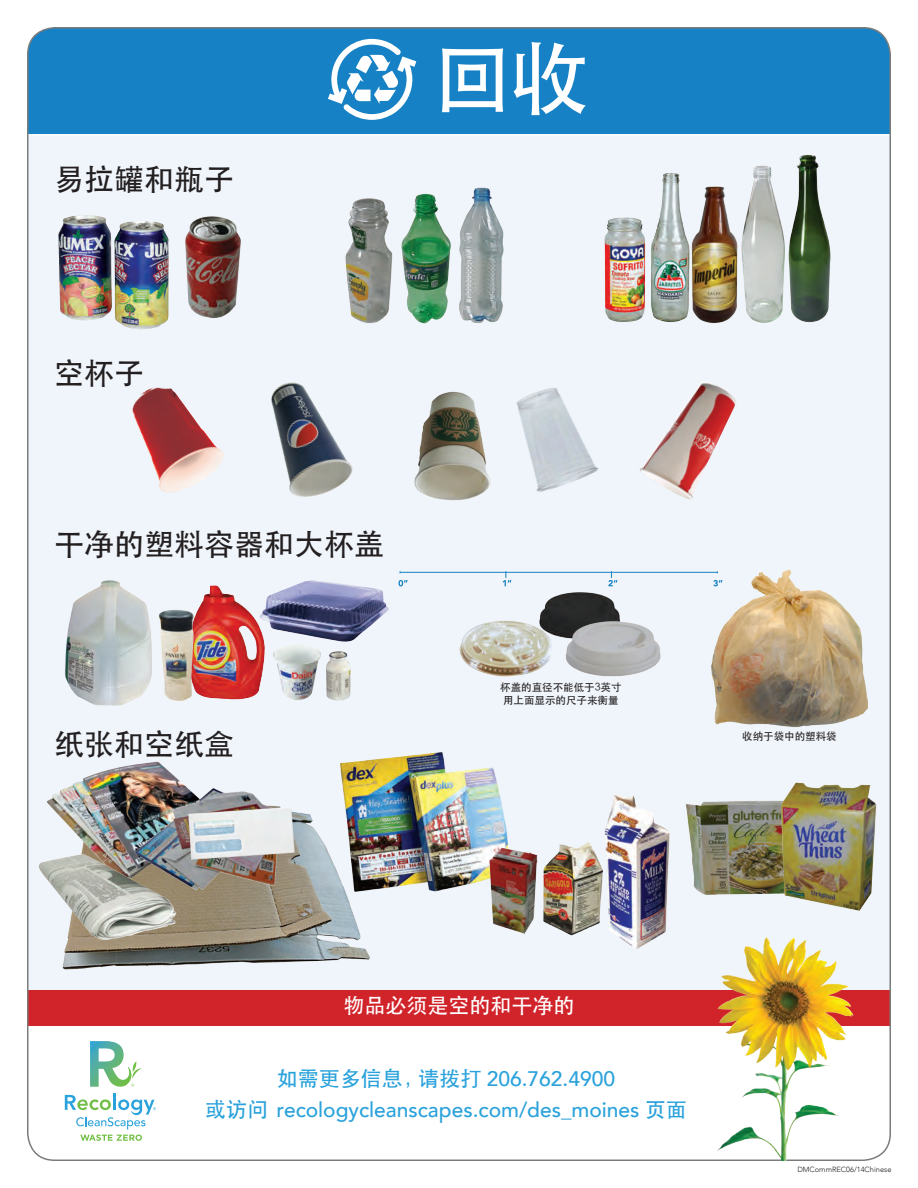
<style>
.page{position:relative;width:918px;height:1188px;background:#fff}
.page>*{position:absolute;margin:0;border:0;box-sizing:border-box;transform-origin:0 0}
.t1{font:81px "ST Heiti";color:#fff}
.t2{font:30px "ST Heiti";color:#231f20}
.t3{font:500 21px/31.5px "Avenir";color:#2aa2db;text-align:center}
.t4{font:21px "ST Heiti";color:#fff}
.t5{font:10.5px/12.6px "ST Heiti";color:#231f20}
.t6{font:300 7.5px "Avenir";color:#231f20}
.s1{font-family:"ST Heiti";font-weight:400}
</style>
<div class="page">
<div style="left:30px;top:136px;width:858px;height:890px;background:#eff5fa"></div>
<div style="left:28px;top:990px;width:862px;height:35px;background:#d1232a"></div>
<div style="left:28px;top:28px;width:861px;height:106px;background:#1681c4"></div>
<img style="left:711px;top:931px;width:147px;height:230px">
<hr style="left:113px;top:1094px;width:3px;height:16px;background:#2aa2db">
<svg style="left:65px;top:1095px;width:91px;height:46px"></svg>
<svg style="left:90px;top:1041px;width:52px;height:46px"></svg>
<img style="left:604px;top:217px;width:41px;height:105px">
<img style="left:650px;top:173px;width:40px;height:149px">
<img style="left:734px;top:157px;width:58px;height:172px">
<img style="left:784px;top:152px;width:53px;height:174px">
<img style="left:688px;top:185px;width:52px;height:139px">
<img style="left:458px;top:188px;width:47px;height:137px">
<img style="left:339px;top:195px;width:58px;height:134px">
<img style="left:395px;top:188px;width:60px;height:136px">
<img style="left:183px;top:215px;width:59px;height:102px">
<img style="left:58px;top:215px;width:103px;height:114px">
<img style="left:638px;top:382px;width:99px;height:118px">
<img style="left:136px;top:387px;width:19px;height:11px">
<img style="left:501px;top:378px;width:100px;height:119px">
<img style="left:413px;top:391px;width:80px;height:110px">
<img style="left:239px;top:364px;width:124px;height:146px">
<img style="left:283px;top:580px;width:30px;height:10px">
<img style="left:326px;top:651px;width:25px;height:50px">
<img style="left:708px;top:569px;width:159px;height:160px">
<img style="left:64px;top:571px;width:90px;height:136px">
<img style="left:188px;top:585px;width:77px;height:114px">
<img style="left:157px;top:608px;width:39px;height:94px">
<img style="left:272px;top:645px;width:50px;height:55px">
<img style="left:538px;top:591px;width:84px;height:49px">
<img style="left:563px;top:620px;width:100px;height:58px">
<img style="left:458px;top:620px;width:95px;height:57px">
<hr style="left:400px;top:572px;width:317px;height:1px;background:#1681c4">
<svg style="left:399px;top:580px;width:9px;height:6px"></svg>
<svg style="left:503px;top:571px;width:8px;height:15px"></svg>
<svg style="left:609px;top:571px;width:8px;height:15px"></svg>
<svg style="left:713px;top:580px;width:10px;height:6px"></svg>
<img style="left:51px;top:799px;width:324px;height:180px">
<img style="left:43px;top:759px;width:190px;height:93px">
<img style="left:338px;top:751px;width:173px;height:143px">
<img style="left:684px;top:798px;width:95px;height:99px">
<img style="left:779px;top:780px;width:100px;height:134px">
<img style="left:488px;top:845px;width:50px;height:91px">
<img style="left:543px;top:843px;width:59px;height:93px">
<img style="left:602px;top:793px;width:69px;height:159px">
<img style="left:38px;top:852px;width:139px;height:89px">
<img style="left:133px;top:786px;width:153px;height:105px">
<img style="left:188px;top:806px;width:109px;height:54px">
<svg style="left:328px;top:39px;width:88px;height:81px"></svg>
<h2 class="t2" style="left:54px;top:164px;width:181px">易拉罐和瓶子</h2>
<h1 class="t1" style="left:431px;top:38px;width:160px">回收</h1>
<h2 class="t2" style="left:54px;top:358px;width:91px">空杯子</h2>
<h2 class="t2" style="left:54px;top:529px;width:331px">干净的塑料容器和大杯盖</h2>
<h2 class="t2" style="left:54px;top:730px;width:181px">纸张和空纸盒</h2>
<p class="t5" style="left:500px;top:681px;width:123px">杯盖的直径不能低于3英寸用上面显示的尺子来衡量</p>
<p class="t5" style="left:742px;top:730px;width:96px">收纳于袋中的塑料袋</p>
<p class="t4" style="left:344px;top:995px;width:232px">物品必须是空的和干净的</p>
<p class="t3" style="left:205px;top:1062px;width:483px"><span class="s1">如需更多信息，请拨打</span> 206.762.4900<br><span class="s1">或访问</span> recologycleanscapes.com/des_moines <span class="s1">页面</span></p>
<p class="t6" style="left:797px;top:1164px;width:96px">DMCommREC06/14Chinese</p>
</div>
